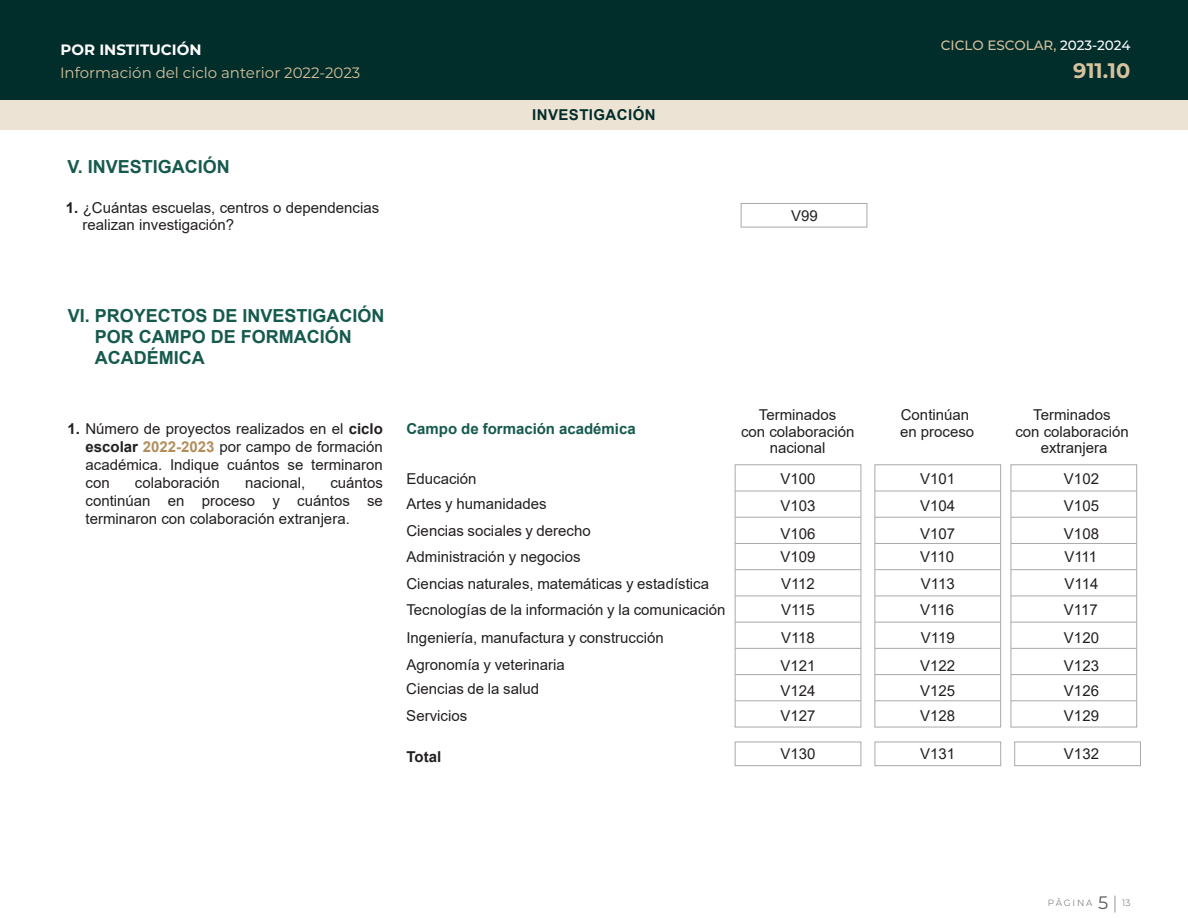
<style>
.page{position:relative;width:1188px;height:918px;background:#fff}
.page>*{position:absolute;margin:0;border:0;box-sizing:border-box;transform-origin:0 0}
.t1{font:700 21px "Montserrat";color:#d7c29d}
.t2{font:700 18px/21px "Arial";color:#165a4e}
.t3{font:15px/26.5px "Arial";color:#231f20}
.t4{font:15px "Montserrat";color:#d7c29d}
.t5{font:700 15px "Arial";color:#165a4e}
.t6{font:700 15px "Montserrat";color:#fff}
.t7{font:700 15px "Arial";letter-spacing:.03em;color:#012d2a}
.t8{font:700 15px "Arial";color:#231f20}
.t9{font:500 13.5px "Montserrat";color:#d7c29d}
.t10{font:300 9px "Montserrat";letter-spacing:.195em;color:#57585a}
.s1{font-weight:700}
.s2{color:#fff}
.s3{font-weight:700;color:#b28e5e}
.s4{font-weight:400;font-size:18px}
.s5{font-weight:200;font-size:18px}
</style>
<div class="page">
<hr style="left:735px;top:569px;width:126px;height:1px;background:#a8a9ad">
<hr style="left:735px;top:543px;width:126px;height:1px;background:#a8a9ad">
<hr style="left:735px;top:596px;width:126px;height:1px;background:#a8a9ad">
<hr style="left:735px;top:622px;width:126px;height:1px;background:#a8a9ad">
<hr style="left:735px;top:648px;width:126px;height:1px;background:#a8a9ad">
<hr style="left:735px;top:674px;width:126px;height:1px;background:#a8a9ad">
<hr style="left:735px;top:701px;width:126px;height:1px;background:#a8a9ad">
<hr style="left:735px;top:517px;width:126px;height:1px;background:#a8a9ad">
<hr style="left:735px;top:491px;width:126px;height:1px;background:#a8a9ad">
<div style="left:0;top:0;width:1188px;height:100px;background:#012d2a"></div>
<div style="left:741px;top:203px;width:126px;height:24px;border:1px solid #a8a9ad"></div>
<div style="left:735px;top:742px;width:126px;height:24px;border:1px solid #a8a9ad"></div>
<div style="left:735px;top:465px;width:126px;height:262px;border:1px solid #a8a9ad"></div>
<hr style="left:875px;top:569px;width:126px;height:1px;background:#a8a9ad">
<hr style="left:875px;top:543px;width:126px;height:1px;background:#a8a9ad">
<hr style="left:875px;top:596px;width:126px;height:1px;background:#a8a9ad">
<hr style="left:875px;top:622px;width:126px;height:1px;background:#a8a9ad">
<hr style="left:875px;top:648px;width:126px;height:1px;background:#a8a9ad">
<hr style="left:875px;top:674px;width:126px;height:1px;background:#a8a9ad">
<hr style="left:875px;top:701px;width:126px;height:1px;background:#a8a9ad">
<hr style="left:875px;top:517px;width:126px;height:1px;background:#a8a9ad">
<hr style="left:875px;top:491px;width:126px;height:1px;background:#a8a9ad">
<div style="left:875px;top:465px;width:126px;height:262px;border:1px solid #a8a9ad"></div>
<hr style="left:1011px;top:569px;width:126px;height:1px;background:#a8a9ad">
<hr style="left:1011px;top:543px;width:126px;height:1px;background:#a8a9ad">
<hr style="left:1011px;top:596px;width:126px;height:1px;background:#a8a9ad">
<hr style="left:1011px;top:622px;width:126px;height:1px;background:#a8a9ad">
<hr style="left:1011px;top:648px;width:126px;height:1px;background:#a8a9ad">
<hr style="left:1011px;top:674px;width:126px;height:1px;background:#a8a9ad">
<hr style="left:1011px;top:701px;width:126px;height:1px;background:#a8a9ad">
<hr style="left:1011px;top:517px;width:126px;height:1px;background:#a8a9ad">
<hr style="left:1011px;top:491px;width:126px;height:1px;background:#a8a9ad">
<div style="left:1011px;top:465px;width:126px;height:262px;border:1px solid #a8a9ad"></div>
<div style="left:875px;top:742px;width:126px;height:24px;border:1px solid #a8a9ad"></div>
<div style="left:1014px;top:742px;width:127px;height:24px;border:1px solid #a8a9ad"></div>
<div style="left:0;top:100px;width:1188px;height:30px;background:#ece3d5"></div>
<p class="t6" style="left:60px;top:39px;width:143px">POR INSTITUCIÓN</p>
<p class="t4" style="left:60px;top:63px;width:302px">Información del ciclo anterior 2022-2023</p>
<p class="t2" style="left:67px;top:157px;width:164px">V. INVESTIGACIÓN</p>
<p class="t3" style="left:82px;top:200px;width:298px;line-height:16.5px;text-indent:-17px"><span class="s1">1.</span> ¿Cuántas escuelas, centros o dependencias realizan investigación?</p>
<p class="t7" style="left:532px;top:104px;width:125px">INVESTIGACIÓN</p>
<p class="t3" style="left:791px;top:202px;width:28px">V99</p>
<p class="t9" style="left:941px;top:36px;width:191px">CICLO ESCOLAR, <span class="s2">2023-2024</span></p>
<h1 class="t1" style="left:1073px;top:56px;width:59px">911.10</h1>
<p class="t2" style="left:95px;top:305px;width:291px;text-indent:-27px">VI. PROYECTOS DE INVESTIGACIÓN<br>POR CAMPO DE FORMACIÓN<br>ACADÉMICA</p>
<p class="t3" style="left:86px;top:420px;width:299px;line-height:18px;text-align:justify;text-indent:-18px"><span class="s1">1.</span> Número de proyectos realizados en el <span class="s1">ciclo escolar</span> <span class="s3">2022-2023</span> por campo de formación académica. Indique cuántos se terminaron con</p>
<p class="t3" style="left:86px;top:474px;width:299px;line-height:18px;text-align:justify;text-indent:245px">cuántos continúan en proceso y cuántos se terminaron con colaboración extranjera.</p>
<p class="t3" style="left:135px;top:470px;width:87px">colaboración</p>
<p class="t3" style="left:245px;top:470px;width:62px">nacional,</p>
<p class="t5" style="left:406px;top:418px;width:231px">Campo de formación académica</p>
<p class="t3" style="left:406px;top:466px;width:142px;line-height:25px">Educación<br>Artes y humanidades</p>
<p class="t3" style="left:406px;top:517px;width:321px">Ciencias sociales y derecho<br>Administración y negocios<br>Ciencias naturales, matemáticas y estadística Tecnologías de la información y la comunicación</p>
<p class="t3" style="left:406px;top:625px;width:259px">Ingeniería, manufactura y construcción<br>Agronomía y veterinaria</p>
<p class="t3" style="left:406px;top:675px;width:134px;line-height:27px">Ciencias de la salud<br>Servicios</p>
<p class="t8" style="left:406px;top:746px;width:36px">Total</p>
<p class="t3" style="left:900px;top:407px;width:76px;line-height:16.5px">Continúan en proceso</p>
<p class="t3" style="left:741px;top:407px;width:115px;line-height:16.5px;text-align:center">Terminados<br>con colaboración nacional</p>
<p class="t3" style="left:1015px;top:407px;width:115px;line-height:16.5px;text-align:center">Terminados<br>con colaboración extranjera</p>
<p class="t3" style="left:781px;top:465px;width:37px">V100<br>V103</p>
<p class="t3" style="left:781px;top:521px;width:37px;line-height:23.7px">V106<br>V109</p>
<p class="t3" style="left:781px;top:570px;width:35px">V112</p>
<p class="t3" style="left:781px;top:597px;width:35px">V115</p>
<p class="t3" style="left:781px;top:624px;width:37px;line-height:27.3px">V118<br>V121</p>
<p class="t3" style="left:781px;top:678px;width:37px;line-height:25.5px">V124<br>V127</p>
<p class="t3" style="left:781px;top:740px;width:37px">V130</p>
<p class="t3" style="left:920px;top:465px;width:37px">V101<br>V104</p>
<p class="t3" style="left:920px;top:520px;width:37px">V107</p>
<p class="t3" style="left:921px;top:570px;width:35px">V113</p>
<p class="t3" style="left:920px;top:544px;width:35px">V110</p>
<p class="t3" style="left:920px;top:597px;width:35px">V116</p>
<p class="t3" style="left:920px;top:624px;width:37px;line-height:27.3px">V119<br>V122</p>
<p class="t3" style="left:920px;top:678px;width:37px;line-height:25.5px">V125<br>V128</p>
<p class="t3" style="left:920px;top:740px;width:37px">V131</p>
<p class="t3" style="left:1064px;top:465px;width:37px">V102<br>V105</p>
<p class="t3" style="left:1064px;top:520px;width:37px">V108</p>
<p class="t3" style="left:1065px;top:570px;width:35px">V114</p>
<p class="t3" style="left:1064px;top:544px;width:34px">V111</p>
<p class="t3" style="left:1064px;top:597px;width:35px">V117</p>
<p class="t3" style="left:1064px;top:624px;width:37px;line-height:27.3px">V120<br>V123</p>
<p class="t3" style="left:1064px;top:678px;width:37px;line-height:25.5px">V126<br>V129</p>
<p class="t3" style="left:1064px;top:740px;width:37px">V132</p>
<p class="t10" style="left:1048px;top:896px;width:84px">PĀGINA <span class="s4">5</span><span class="s5">|</span> 13</p>
</div>
